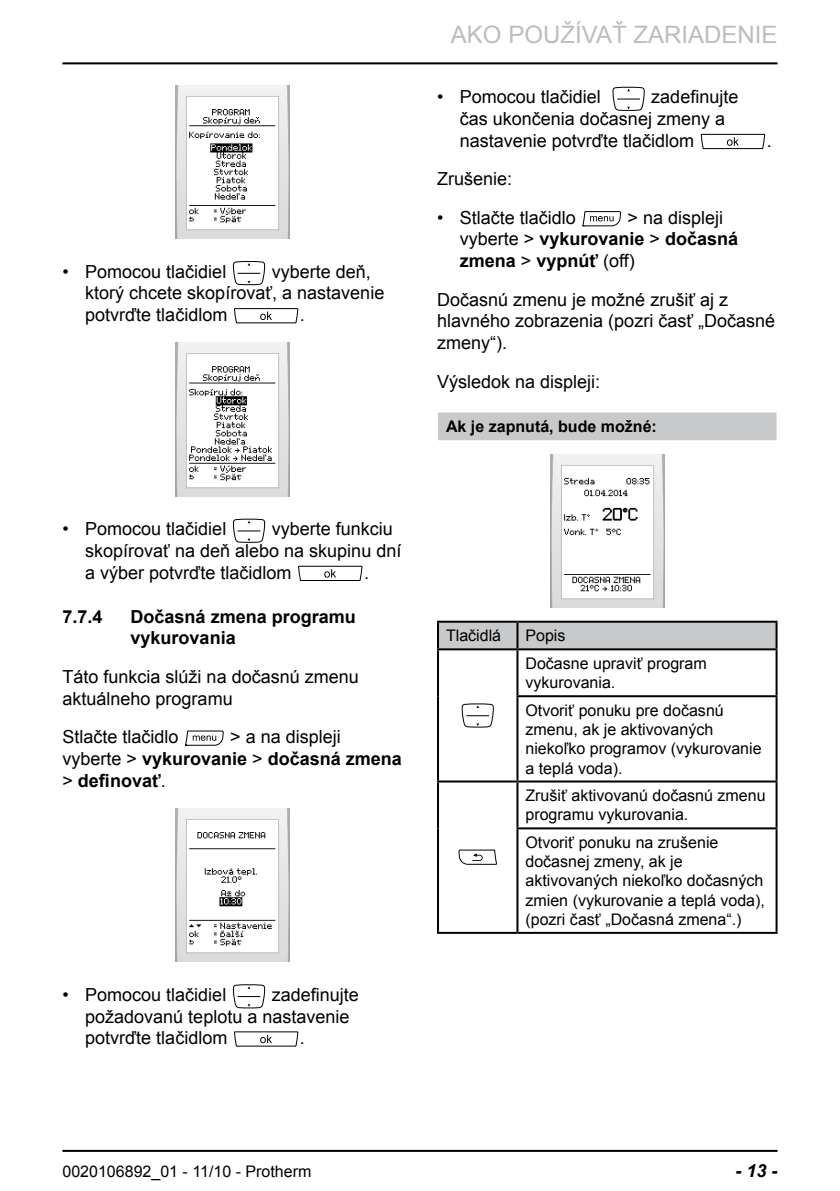
<style>
.page{position:relative;width:840px;height:1191px;background:#fff}
.page>*{position:absolute;margin:0;border:0;box-sizing:border-box;transform-origin:0 0}
.t1{font:24px "Arial";color:#bbbdbe}
.t2{font:18px/21.6px "Arial";color:#000}
.t3{font:700 18px/21.6px "Arial";color:#000}
.t4{font:italic 700 18px "Arial";color:#000}
.t5{font:16px/19.2px "Arial";color:#000}
.t6{font:700 16px "Arial";color:#000}
.s1{font-weight:400}
</style>
<div class="page">
<hr style="left:62px;top:62px;width:715px;height:2px;background:#000">
<hr style="left:62px;top:1149px;width:715px;height:2px;background:#000">
<img style="left:176px;top:85px;width:113px;height:154px">
<svg style="left:232px;top:261px;width:34px;height:25px"></svg>
<svg style="left:234px;top:308px;width:65px;height:16px"></svg>
<img style="left:176px;top:343px;width:113px;height:153px">
<svg style="left:232px;top:518px;width:34px;height:25px"></svg>
<svg style="left:298px;top:565px;width:65px;height:16px"></svg>
<svg style="left:185px;top:730px;width:39px;height:16px"></svg>
<img style="left:176px;top:808px;width:113px;height:154px">
<svg style="left:232px;top:984px;width:34px;height:25px"></svg>
<svg style="left:234px;top:1031px;width:65px;height:16px"></svg>
<svg style="left:612px;top:86px;width:33px;height:25px"></svg>
<svg style="left:700px;top:133px;width:65px;height:17px"></svg>
<svg style="left:582px;top:211px;width:39px;height:16px"></svg>
<svg style="left:438px;top:412px;width:338px;height:236px"></svg>
<hr style="left:437px;top:620px;width:80px;height:2px;background:#000">
<hr style="left:437px;top:622px;width:2px;height:26px;background:#000">
<hr style="left:517px;top:620px;width:260px;height:2px;background:#000">
<hr style="left:516px;top:622px;width:2px;height:26px;background:#000">
<hr style="left:775px;top:622px;width:2px;height:26px;background:#000">
<hr style="left:437px;top:648px;width:80px;height:2px;background:#000">
<hr style="left:437px;top:650px;width:2px;height:46px;background:#000">
<hr style="left:517px;top:648px;width:260px;height:2px;background:#000">
<hr style="left:516px;top:650px;width:2px;height:45px;background:#000">
<hr style="left:775px;top:650px;width:2px;height:45px;background:#000">
<hr style="left:437px;top:696px;width:2px;height:84px;background:#000">
<hr style="left:516px;top:695px;width:261px;height:2px;background:#000">
<hr style="left:516px;top:697px;width:2px;height:83px;background:#000">
<hr style="left:775px;top:697px;width:2px;height:83px;background:#000">
<hr style="left:437px;top:780px;width:80px;height:2px;background:#000">
<hr style="left:437px;top:782px;width:2px;height:46px;background:#000">
<hr style="left:517px;top:780px;width:260px;height:2px;background:#000">
<hr style="left:516px;top:782px;width:2px;height:45px;background:#000">
<hr style="left:775px;top:782px;width:2px;height:45px;background:#000">
<hr style="left:437px;top:828px;width:2px;height:104px;background:#000">
<hr style="left:516px;top:827px;width:261px;height:2px;background:#000">
<hr style="left:516px;top:829px;width:2px;height:103px;background:#000">
<hr style="left:775px;top:829px;width:2px;height:103px;background:#000">
<hr style="left:437px;top:932px;width:80px;height:2px;background:#000">
<hr style="left:517px;top:932px;width:260px;height:2px;background:#000">
<img style="left:550px;top:454px;width:113px;height:154px">
<svg style="left:461px;top:703px;width:33px;height:25px"></svg>
<svg style="left:458px;top:849px;width:39px;height:16px"></svg>
<h1 class="t1" style="left:450px;top:19px;width:328px">AKO POUŽÍVAŤ ZARIADENIE</h1>
<p class="t2" style="left:62px;top:261px;width:165px">• Pomocou tlačidiel</p>
<p class="t2" style="left:85px;top:261px;width:300px;text-indent:186px">vyberte deň, ktorý chcete skopírovať, a nastavenie potvrďte tlačidlom</p>
<p class="t2" style="left:300px;top:304px;width:7px">.</p>
<p class="t2" style="left:85px;top:518px;width:317px;text-indent:186px">vyberte funkciu skopírovať na deň alebo na skupinu dní a výber potvrďte tlačidlom</p>
<p class="t2" style="left:62px;top:518px;width:165px">• Pomocou tlačidiel</p>
<p class="t2" style="left:364px;top:561px;width:7px">.</p>
<p class="t3" style="left:62px;top:606px;width:42px">7.7.4</p>
<p class="t3" style="left:130px;top:606px;width:227px">Dočasná zmena programu vykurovania</p>
<p class="t2" style="left:62px;top:666px;width:298px">Táto funkcia slúži na dočasnú zmenu aktuálneho programu</p>
<p class="t2" style="left:62px;top:726px;width:118px">Stlačte tlačidlo</p>
<p class="t3" style="left:62px;top:727px;width:341px;text-indent:168px"><span class="s1">&gt; a na displeji vyberte &gt;</span> vykurovanie <span class="s1">&gt;</span> dočasná zmena <span class="s1">&gt;</span> definovať<span class="s1">.</span></p>
<p class="t2" style="left:85px;top:984px;width:275px;text-indent:186px">zadefinujte požadovanú teplotu a nastavenie potvrďte tlačidlom</p>
<p class="t2" style="left:62px;top:984px;width:165px">• Pomocou tlačidiel</p>
<p class="t2" style="left:300px;top:1027px;width:7px">.</p>
<p class="t2" style="left:459px;top:86px;width:280px;text-indent:191px">zadefinujte čas ukončenia dočasnej zmeny a nastavenie potvrďte tlačidlom</p>
<p class="t2" style="left:437px;top:86px;width:165px">• Pomocou tlačidiel</p>
<p class="t2" style="left:766px;top:130px;width:7px">.</p>
<p class="t2" style="left:437px;top:168px;width:77px">Zrušenie:</p>
<p class="t2" style="left:437px;top:207px;width:140px">• Stlačte tlačidlo</p>
<p class="t3" style="left:459px;top:207px;width:280px;text-indent:168px"><span class="s1">&gt; na displeji vyberte &gt;</span> vykurovanie <span class="s1">&gt;</span> dočasná zmena <span class="s1">&gt;</span> vypnúť <span class="s1">(off)</span></p>
<p class="t2" style="left:437px;top:289px;width:339px">Dočasnú zmenu je možné zrušiť aj z hlavného zobrazenia (pozri časť „Dočasné zmeny“).</p>
<p class="t2" style="left:437px;top:370px;width:165px">Výsledok na displeji:</p>
<p class="t6" style="left:446px;top:416px;width:212px">Ak je zapnutá, bude možné:</p>
<p class="t5" style="left:446px;top:626px;width:57px">Tlačidlá</p>
<p class="t5" style="left:525px;top:622px;width:183px;line-height:27.6px">Popis<br>Dočasne upraviť program</p>
<p class="t5" style="left:525px;top:669px;width:200px;line-height:27.6px">vykurovania.<br>Otvoriť ponuku pre dočasnú</p>
<p class="t5" style="left:525px;top:720px;width:237px">zmenu, ak je aktivovaných niekoľko programov (vykurovanie a teplá voda).</p>
<p class="t5" style="left:525px;top:786px;width:241px">Zrušiť aktivovanú dočasnú zmenu programu vykurovania.</p>
<p class="t5" style="left:525px;top:833px;width:241px">Otvoriť ponuku na zrušenie dočasnej zmeny, ak je aktivovaných niekoľko dočasných zmien (vykurovanie a teplá voda), (pozri časť „Dočasná zmena“.)</p>
<p class="t5" style="left:62px;top:1162px;width:250px">0020106892_01 - 11/10 - Protherm</p>
<p class="t4" style="left:735px;top:1159px;width:44px">- 13 -</p>
</div>
